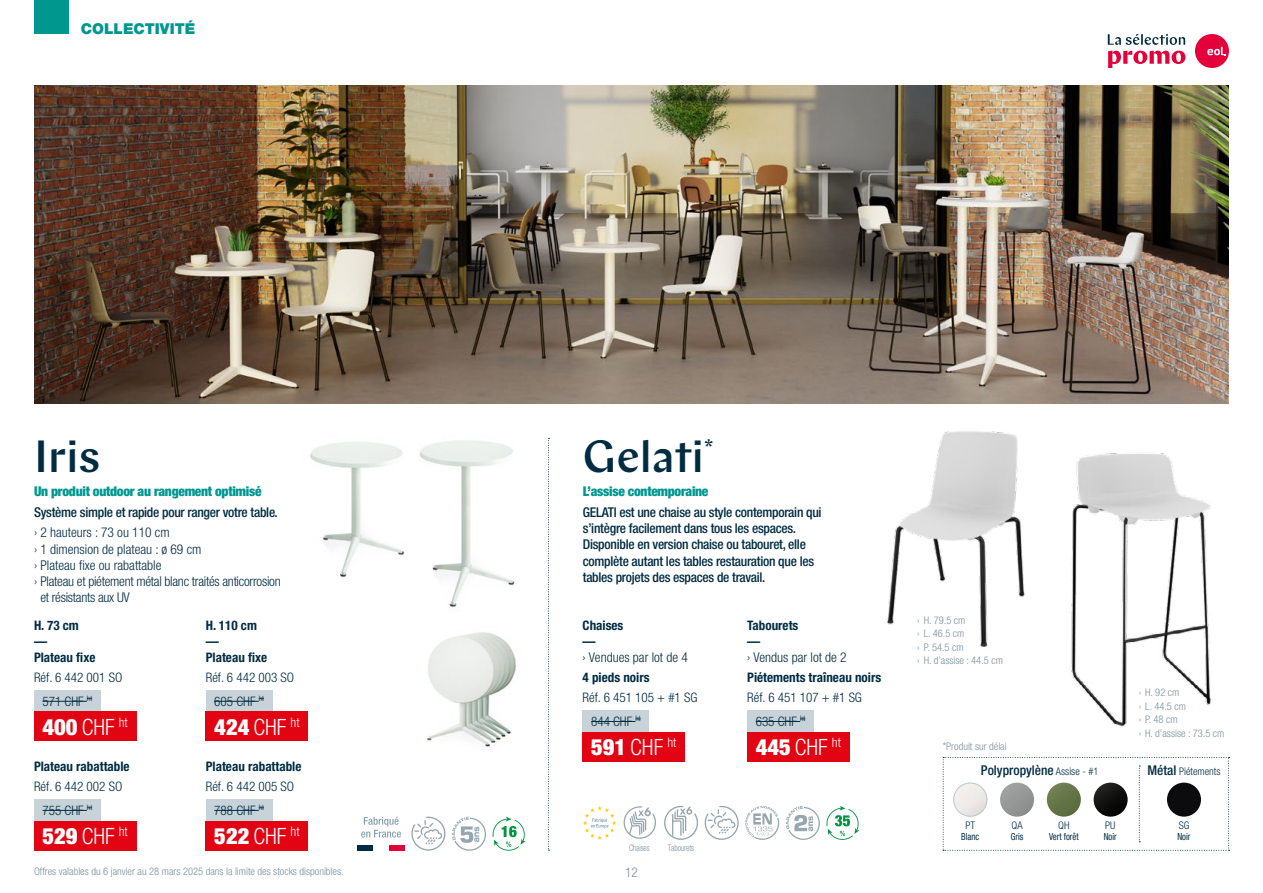
<style>
.page{position:relative;width:1263px;height:893px;background:#fff}
.page>*{position:absolute;margin:0;border:0;box-sizing:border-box;transform-origin:0 0}
.t1{font:500 45px "Chap";color:#002c42}
.t2{font:900 condensed 22.5px "Helvetica Neue LT Std";color:#fff}
.t3{font:900 15px "Helvetica Neue LT Std";color:#00978f}
.t4{font:500 condensed 13.5px/16.2px "Helvetica Neue LT Std";letter-spacing:-.02em;color:#002c42}
.t5{font:300 condensed 13.5px "Helvetica Neue LT Std";color:#002c42}
.t6{font:300 condensed 13.5px "Helvetica Neue LT Std";letter-spacing:-.02em;color:#002c42}
.t7{font:900 condensed 13.5px "Helvetica Neue LT Std";letter-spacing:-.02em;color:#00978f}
.t8{font:500 condensed 13.5px "Helvetica Neue LT Std";color:#002c42}
.t9{font:300 condensed 13.5px "Helvetica Neue LT Std";color:#7c909b}
.t10{font:300 condensed 13.2px/23.9px "Helvetica Neue LT Std";color:#002c42}
.t11{font:700 condensed 13.2px/15.8px "Helvetica Neue LT Std";color:#002c42}
.t12{font:300 condensed 10.5px/13.5px "Helvetica Neue LT Std";color:#7c909b}
.t13{font:300 condensed 10.5px "Helvetica Neue LT Std";color:#002c42}
.t14{font:condensed 9.75px "Helvetica Neue LT Std";color:#002c42;scale:.9 1}
.t15{font:300 condensed 9px "Helvetica Neue LT Std";letter-spacing:-.01em;color:#7c909b;scale:.85 1}
.s1{font-weight:300}
.s2{font-weight:300;font-size:10.5px}
.s3{font-weight:500;font-size:13.5px}
</style>
<div class="page">
<img style="left:887px;top:431px;width:138px;height:216px">
<img style="left:1071px;top:453px;width:140px;height:274px">
<img style="left:310px;top:442px;width:95px;height:136px">
<img style="left:419px;top:440px;width:97px;height:307px">
<div style="left:34px;top:0;width:34px;height:34px;background:#00978f"></div>
<svg style="left:1108px;top:34px;width:77px;height:11px"></svg>
<svg style="left:1108px;top:51px;width:77px;height:17px"></svg>
<div style="left:1195px;top:34px;width:34px;height:34px;background:#e4003a;border-radius:50%"></div>
<svg style="left:1207px;top:47px;width:19px;height:8px"></svg>
<img style="left:34px;top:85px;width:1195px;height:319px">
<svg style="left:548px;top:438px;width:1px;height:413px"></svg>
<svg style="left:361px;top:817px;width:40px;height:20px"></svg>
<div style="left:357px;top:845px;width:16px;height:6px;background:#002c42"></div>
<div style="left:389px;top:845px;width:16px;height:6px;background:#e4003a"></div>
<svg style="left:411px;top:817px;width:34px;height:34px"></svg>
<svg style="left:452px;top:817px;width:34px;height:34px"></svg>
<svg style="left:493px;top:817px;width:33px;height:34px"></svg>
<div style="left:34px;top:799px;width:67px;height:22px;background:#c8d3d9"></div>
<hr style="left:43px;top:810px;width:44px;height:1px;background:#002c42">
<div style="left:34px;top:821px;width:102px;height:29px;background:#e30413"></div>
<div style="left:34px;top:690px;width:67px;height:22px;background:#c8d3d9"></div>
<hr style="left:43px;top:701px;width:44px;height:1px;background:#002c42">
<div style="left:34px;top:712px;width:102px;height:29px;background:#e30413"></div>
<div style="left:583px;top:710px;width:66px;height:22px;background:#c8d3d9"></div>
<hr style="left:591px;top:721px;width:44px;height:1px;background:#002c42">
<div style="left:583px;top:732px;width:102px;height:29px;background:#e30413"></div>
<div style="left:747px;top:710px;width:67px;height:22px;background:#c8d3d9"></div>
<hr style="left:756px;top:721px;width:44px;height:1px;background:#002c42">
<div style="left:747px;top:732px;width:102px;height:29px;background:#e30413"></div>
<div style="left:206px;top:799px;width:66px;height:22px;background:#c8d3d9"></div>
<hr style="left:214px;top:810px;width:45px;height:1px;background:#002c42">
<div style="left:206px;top:821px;width:102px;height:29px;background:#e30413"></div>
<div style="left:206px;top:690px;width:66px;height:22px;background:#c8d3d9"></div>
<hr style="left:214px;top:701px;width:45px;height:1px;background:#002c42">
<div style="left:206px;top:712px;width:102px;height:29px;background:#e30413"></div>
<svg style="left:583px;top:806px;width:33px;height:34px"></svg>
<svg style="left:623px;top:806px;width:33px;height:33px"></svg>
<svg style="left:664px;top:806px;width:34px;height:34px"></svg>
<svg style="left:705px;top:806px;width:34px;height:34px"></svg>
<svg style="left:745px;top:806px;width:34px;height:34px"></svg>
<svg style="left:786px;top:806px;width:34px;height:34px"></svg>
<svg style="left:826px;top:806px;width:33px;height:34px"></svg>
<svg style="left:943px;top:757px;width:286px;height:94px"></svg>
<img style="left:1047px;top:783px;width:34px;height:34px;border-radius:17px">
<img style="left:1000px;top:783px;width:34px;height:34px;border-radius:17px">
<img style="left:953px;top:783px;width:34px;height:34px;border-radius:17px">
<div style="left:953px;top:783px;width:34px;height:34px;border:1px solid #bbc8cf;border-radius:50%"></div>
<img style="left:1093px;top:783px;width:34px;height:34px;border-radius:17px">
<p class="t3" style="left:81px;top:20px;width:116px">COLLECTIVITÉ</p>
<h1 class="t1" style="left:34px;top:428px;width:68px">Iris</h1>
<p class="t7" style="left:34px;top:483px;width:229px">Un produit outdoor au rangement optimisé</p>
<p class="t4" style="left:34px;top:504px;width:245px">Système simple et rapide pour ranger votre table.</p>
<p class="t5" style="left:34px;top:525px;width:137px">› 2 hauteurs : 73 ou 110 cm</p>
<p class="t5" style="left:34px;top:541px;width:169px">› 1 dimension de plateau : ø 69 cm</p>
<p class="t5" style="left:34px;top:557px;width:129px">› Plateau fixe ou rabattable</p>
<p class="t6" style="left:34px;top:573px;width:248px">› Plateau et piétement métal blanc traités anticorrosion</p>
<p class="t6" style="left:40px;top:590px;width:91px">et résistants aux UV</p>
<h1 class="t1" style="left:583px;top:428px;width:133px">Gelati<sup>*</sup></h1>
<p class="t7" style="left:583px;top:483px;width:127px">L’assise contemporaine</p>
<p class="t4" style="left:583px;top:504px;width:240px">GELATI est une chaise au style contemporain qui s’intègre facilement dans tous les espaces.<br>Disponible en version chaise ou tabouret, elle complète autant les tables restauration que les tables projets des espaces de travail.</p>
<p class="t11" style="left:34px;top:617px;width:46px">H. 73 cm —</p>
<p class="t11" style="left:206px;top:617px;width:53px">H. 110 cm —</p>
<p class="t12" style="left:917px;top:613px;width:87px">› H. 79.5 cm<br>› L. 46.5 cm<br>› P. 54.5 cm<br>› H. d’assise : 44.5 cm</p>
<p class="t11" style="left:583px;top:617px;width:42px">Chaises —</p>
<p class="t5" style="left:583px;top:649px;width:107px">› Vendues par lot de 4</p>
<p class="t11" style="left:583px;top:669px;width:68px">4 pieds noirs</p>
<p class="t10" style="left:591px;top:685px;width:108px;text-indent:-9px">Réf. 6 451 105 + #1 SG<br>844 CHF <sup>ht</sup></p>
<h2 class="t2" style="left:591px;top:733px;width:87px">591 <span class="s1">CHF</span> <sup>ht</sup></h2>
<p class="t11" style="left:747px;top:617px;width:53px">Tabourets —</p>
<p class="t5" style="left:747px;top:649px;width:101px">› Vendus par lot de 2</p>
<p class="t11" style="left:747px;top:669px;width:136px">Piétements traîneau noirs</p>
<p class="t10" style="left:756px;top:685px;width:108px;text-indent:-9px">Réf. 6 451 107 + #1 SG<br>635 CHF <sup>ht</sup></p>
<h2 class="t2" style="left:756px;top:733px;width:87px">445 <span class="s1">CHF</span> <sup>ht</sup></h2>
<p class="t11" style="left:34px;top:649px;width:63px">Plateau fixe</p>
<p class="t10" style="left:43px;top:665px;width:81px;text-indent:-9px">Réf. 6 442 001 SO<br>571 CHF <sup>ht</sup></p>
<h2 class="t2" style="left:43px;top:713px;width:87px">400 <span class="s1">CHF</span> <sup>ht</sup></h2>
<p class="t11" style="left:206px;top:649px;width:63px">Plateau fixe</p>
<p class="t10" style="left:214px;top:665px;width:81px;text-indent:-9px">Réf. 6 442 003 SO<br>605 CHF <sup>ht</sup></p>
<h2 class="t2" style="left:214px;top:713px;width:87px">424 <span class="s1">CHF</span> <sup>ht</sup></h2>
<p class="t12" style="left:943px;top:739px;width:65px">*Produit sur délai</p>
<p class="t12" style="left:1139px;top:686px;width:87px">› H. 92 cm<br>› L. 44.5 cm<br>› P. 48 cm<br>› H. d’assise : 73.5 cm</p>
<p class="t11" style="left:34px;top:758px;width:97px">Plateau rabattable</p>
<p class="t10" style="left:43px;top:774px;width:81px;text-indent:-9px">Réf. 6 442 002 SO<br>755 CHF <sup>ht</sup></p>
<h2 class="t2" style="left:43px;top:822px;width:87px">529 <span class="s1">CHF</span> <sup>ht</sup></h2>
<p class="t11" style="left:206px;top:758px;width:97px">Plateau rabattable</p>
<p class="t10" style="left:214px;top:774px;width:81px;text-indent:-9px">Réf. 6 442 005 SO<br>788 CHF <sup>ht</sup></p>
<h2 class="t2" style="left:214px;top:822px;width:87px">522 <span class="s1">CHF</span> <sup>ht</sup></h2>
<p class="t15" style="left:629px;top:842px;width:26px">Chaises</p>
<p class="t15" style="left:668px;top:842px;width:32px">Tabourets</p>
<p class="t12" style="left:34px;top:865px;width:311px">Offres valables du 6 janvier au 28 mars 2025 dans la limite des stocks disponibles.</p>
<p class="t9" style="left:625px;top:864px;width:14px">12</p>
<p class="t8" style="left:981px;top:762px;width:119px">Polypropylène <span class="s2">Assise - #1</span></p>
<p class="t13" style="left:1147px;top:765px;width:74px"><span class="s3">Métal</span> Piétements</p>
<p class="t13" style="left:965px;top:820px;width:11px">PT</p>
<p class="t14" style="left:961px;top:831px;width:22px">Blanc</p>
<p class="t13" style="left:1011px;top:820px;width:13px">QA</p>
<p class="t14" style="left:1011px;top:831px;width:16px">Gris</p>
<p class="t13" style="left:1058px;top:820px;width:13px">QH</p>
<p class="t14" style="left:1049px;top:831px;width:35px">Vert forêt</p>
<p class="t13" style="left:1105px;top:820px;width:12px">PU</p>
<p class="t14" style="left:1104px;top:831px;width:16px">Noir</p>
<p class="t13" style="left:1179px;top:820px;width:12px">SG</p>
<p class="t14" style="left:1177px;top:831px;width:16px">Noir</p>
</div>
